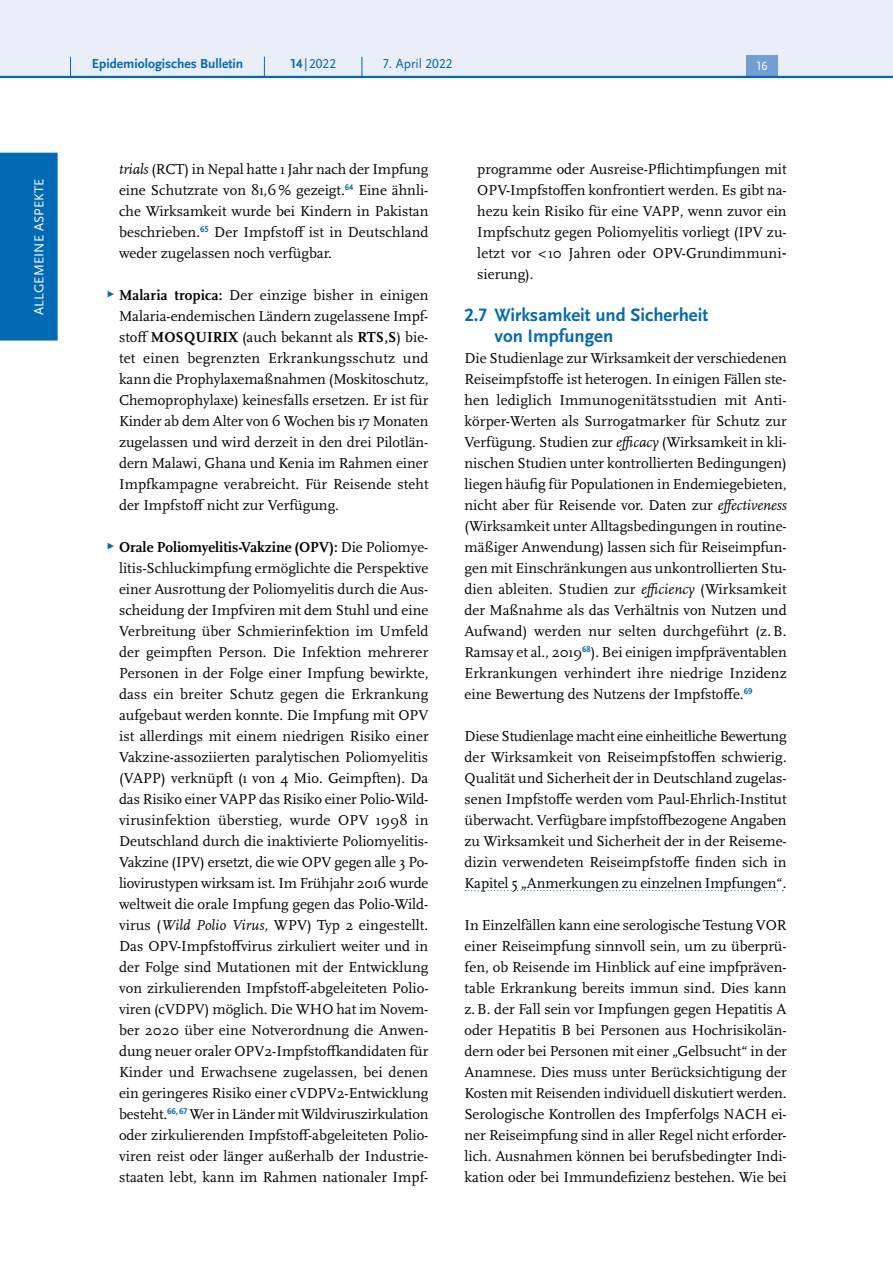
<style>
.page{position:relative;width:893px;height:1263px;background:#fff}
.page>*{position:absolute;margin:0;border:0;box-sizing:border-box;transform-origin:0 0}
.t1{font:700 18.75px/21px "Scala Sans Pro";color:#006ab4}
.P_-_Fließtext{font:15px/21px "Scala Pro";color:#000;text-align:justify}
.t2{font:700 13.5px "Scala Sans Pro";color:#006ab4}
.t3{font:13.5px "Scala Sans Pro";color:#006ab4}
.t4{font:13.5px "Scala Sans Pro";color:#fff}
.t5{font:12.45px "Scala Sans Pro";color:#fff}
.s1{font-weight:700}
.s2{font-style:italic}
.s3{font-family:"Scala Sans Pro";font-size:9px;color:#006ab4}
</style>
<div class="page">
<div style="left:0;top:153px;width:58px;height:187px;background:#006ab4"></div>
<svg style="left:465px;top:890px;width:318px;height:1px"></svg>
<div style="left:0;top:0;width:893px;height:77px;background:#eaeef9"></div>
<div style="left:746px;top:55px;width:32px;height:21px;background:#719ed4"></div>
<hr style="left:0;top:76px;width:893px;height:2px;background:#006ab4">
<svg style="left:70px;top:57px;width:1px;height:19px"></svg>
<svg style="left:264px;top:57px;width:1px;height:19px"></svg>
<svg style="left:362px;top:57px;width:1px;height:19px"></svg>
<p class="t4" style="left:31px;top:315px;width:137px;rotate:-90deg">Allgemeine Aspekte</p>
<p class="t2" style="left:92px;top:55px;width:153px">Epidemiologisches Bulletin</p>
<p class="t3" style="left:291px;top:55px;width:47px"><span class="s1">14</span> |2022</p>
<p class="t3" style="left:383px;top:55px;width:71px">7. April 2022</p>
<p class="t5" style="left:757px;top:59px;width:13px">16</p>
<p class="P_-_Fließtext" style="left:119px;top:158px;width:311px"><span class="s2">trials</span> (RCT) in Nepal hatte 1 Jahr nach der Impfung eine Schutzrate von 81,6% gezeigt.<sup>64</sup> Eine ähnli&shy;che Wirksamkeit wurde bei Kindern in Pakistan beschrieben.<sup>65</sup> Der Impfstoff ist in Deutschland weder zugelassen noch verfügbar.</p>
<p class="P_-_Fließtext" style="left:119px;top:284px;width:311px;text-indent:-13px"><span class="s3">▶</span> <span class="s1">Malaria tropica:</span> Der einzige bisher in einigen Malaria-endemischen Ländern zugelassene Impf&shy;stoff <span class="s1">MOSQUIRIX</span> (auch bekannt als <span class="s1">RTS,S</span>) bie&shy;tet einen begrenzten Erkrankungsschutz und kann die Prophylaxemaßnahmen (Moskitoschutz, Chemoprophylaxe) keinesfalls ersetzen. Er ist für Kinder ab dem Alter von 6 Wochen bis 17 Monaten zugelassen und wird derzeit in den drei Pilotlän&shy;dern Malawi, Ghana und Kenia im Rahmen einer Impfkampagne verabreicht. Für Reisende steht der Impfstoff nicht zur Verfügung.</p>
<p class="P_-_Fließtext" style="left:119px;top:536px;width:311px;text-indent:-13px"><span class="s3">▶</span> <span class="s1">Orale Poliomyelitis-Vakzine (OPV):</span> Die Poliomye&shy;litis-Schluckimpfung ermöglichte die Perspektive einer Ausrottung der Poliomyelitis durch die Aus&shy;scheidung der Impfviren mit dem Stuhl und eine Verbreitung über Schmierinfektion im Umfeld der geimpften Person. Die Infektion mehrerer Personen in der Folge einer Impfung bewirkte, dass ein breiter Schutz gegen die Erkrankung aufgebaut werden konnte. Die Impfung mit OPV ist allerdings mit einem niedrigen Risiko einer Vakzine-assoziierten paralytischen Poliomyelitis (VAPP) verknüpft (1 von 4 Mio. Geimpften). Da das Risiko einer VAPP das Risiko einer Polio-Wild&shy;virusinfektion überstieg, wurde OPV 1998 in Deutschland durch die inaktivierte Poliomyelitis-Vakzine (IPV) ersetzt, die wie OPV gegen alle 3 Po&shy;liovirustypen wirksam ist. Im Frühjahr 2016 wurde weltweit die orale Impfung gegen das Polio-Wild&shy;virus (<span class="s2">Wild Polio Virus,</span> WPV) Typ 2 eingestellt.<br>Das OPV-Impfstoffvirus zirkuliert weiter und in der Folge sind Mutationen mit der Entwicklung von zirkulierenden Impfstoff-abgeleiteten Polio&shy;viren (cVDPV) möglich. Die WHO hat im Novem&shy;ber 2020 über eine Notverordnung die Anwen&shy;dung neuer oraler OPV2-Impfstoffkandidaten für Kinder und Erwachsene zugelassen, bei denen ein geringeres Risiko einer cVDPV2-Entwicklung besteht.<sup>66,</sup> <sup>67</sup> Wer in Länder mit Wildviruszirkulation oder zirkulierenden Impfstoff-abgeleiteten Polio&shy;viren reist oder länger außerhalb der Industrie&shy;staaten lebt, kann im Rahmen nationaler Impf-</p>
<p class="P_-_Fließtext" style="left:477px;top:158px;width:311px">programme oder Ausreise-Pflichtimpfungen mit OPV-Impfstoffen konfrontiert werden. Es gibt na&shy;hezu kein Risiko für eine VAPP, wenn zuvor ein Impfschutz gegen Poliomyelitis vorliegt (IPV zu&shy;letzt vor &lt; 10 Jahren oder OPV-Grundimmuni&shy;sierung).</p>
<p class="t1" style="left:494px;top:304px;width:215px;text-indent:-30px">2.7 Wirksamkeit und Sicherheit von Impfungen</p>
<p class="P_-_Fließtext" style="left:465px;top:347px;width:324px">Die Studienlage zur Wirksamkeit der verschiedenen Reiseimpfstoffe ist heterogen. In einigen Fällen ste&shy;hen lediglich Immunogenitätsstudien mit Anti&shy;körper-Werten als Surrogatmarker für Schutz zur Verfügung. Studien zur <span class="s2">efficacy</span> (Wirksamkeit in kli&shy;nischen Studien unter kontrollierten Bedingungen) liegen häufig für Populationen in Endemiegebieten, nicht aber für Reisende vor. Daten zur <span class="s2">effectiveness </span>(Wirksamkeit unter Alltagsbedingungen in routine&shy;mäßiger Anwendung) lassen sich für Reiseimpfun&shy;gen mit Einschränkungen aus unkontrollierten Stu&shy;dien ableiten. Studien zur <span class="s2">efficiency</span> (Wirksamkeit der Maßnahme als das Verhältnis von Nutzen und Aufwand) werden nur selten durchgeführt (z.B.<br>Ramsay et al., 2019<sup>68</sup>). Bei einigen impfpräventablen Erkrankungen verhindert ihre niedrige Inzidenz eine Bewertung des Nutzens der Impfstoffe.<sup>69</sup></p>
<p class="P_-_Fließtext" style="left:465px;top:725px;width:324px">Diese Studienlage macht eine einheitliche Bewertung der Wirksamkeit von Reiseimpfstoffen schwierig.<br>Qualität und Sicherheit der in Deutschland zugelas&shy;senen Impfstoffe werden vom Paul-Ehrlich-Institut überwacht. Verfügbare impfstoffbezogene Angaben zu Wirksamkeit und Sicherheit der in der Reiseme&shy;dizin verwendeten Reiseimpfstoffe finden sich in Kapitel 5 „Anmerkungen zu einzelnen Impfungen“.</p>
<p class="P_-_Fließtext" style="left:465px;top:914px;width:324px">In Einzelfällen kann eine serologische Testung VOR einer Reiseimpfung sinnvoll sein, um zu überprü&shy;fen, ob Reisende im Hinblick auf eine impfpräven&shy;table Erkrankung bereits immun sind. Dies kann z.B. der Fall sein vor Impfungen gegen Hepatitis A oder Hepatitis B bei Personen aus Hochrisikolän&shy;dern oder bei Personen mit einer „Gelbsucht“ in der Anamnese. Dies muss unter Berücksichtigung der Kosten mit Reisenden individuell diskutiert werden.<br>Serologische Kontrollen des Impferfolgs NACH ei&shy;ner Reiseimpfung sind in aller Regel nicht erforder&shy;lich. Ausnahmen können bei berufsbedingter Indi&shy;kation oder bei Immundefizienz bestehen. Wie bei</p>
</div>
